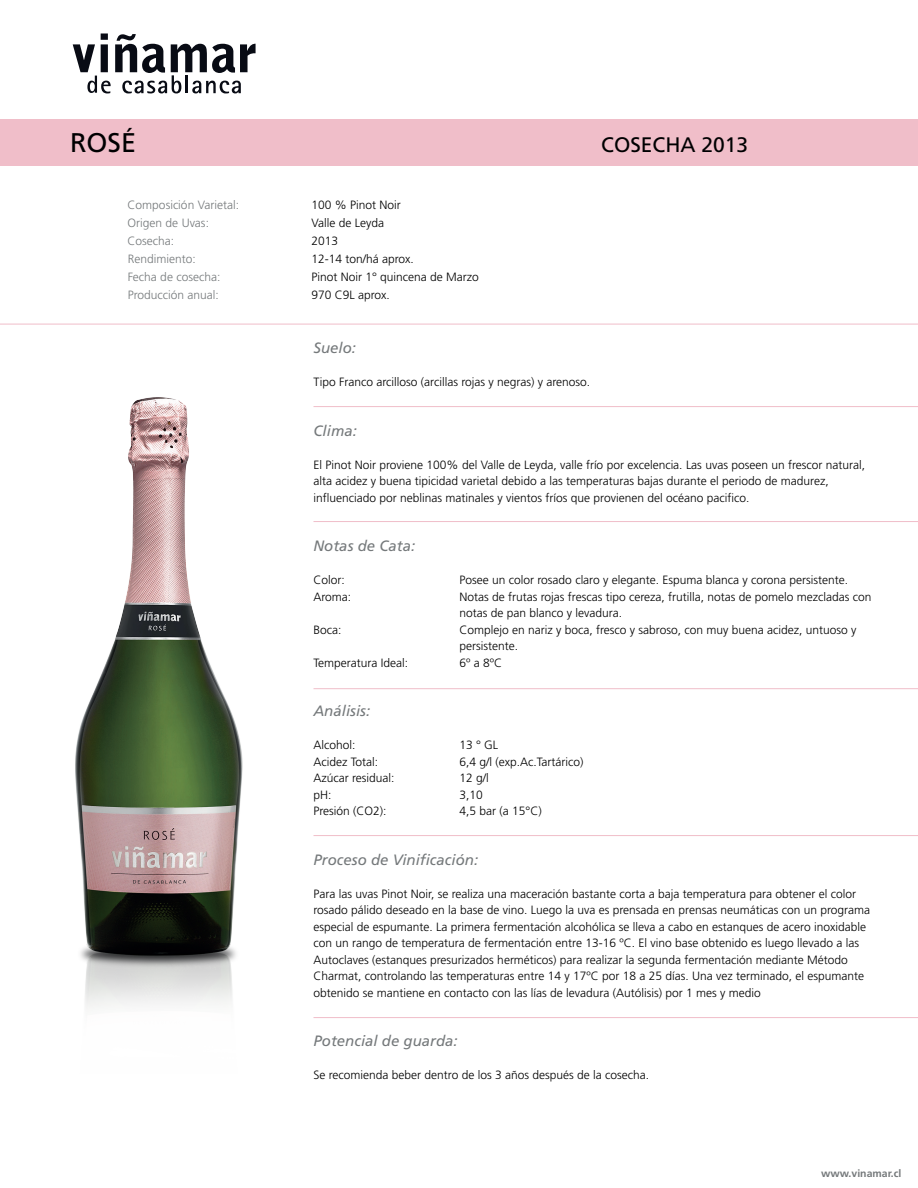
<style>
.page{position:relative;width:918px;height:1188px;background:#fff}
.page>*{position:absolute;margin:0;border:0;box-sizing:border-box;transform-origin:0 0}
.t1{font:27px "Frutiger";color:#000001}
.t2{font:21px "Frutiger";color:#000001}
.t3{font:italic 15px "Frutiger";color:#75797b}
.t4{font:300 12px/16.5px "Frutiger";color:#000001}
.t5{font:300 12px "Frutiger";color:#75797b}
.t6{font:700 10.5px "Frutiger";color:#75797b}
</style>
<div class="page">
<div style="left:0;top:119px;width:918px;height:47px;background:#f0bec9"></div>
<hr style="left:0;top:324px;width:918px;height:1px;background:#f0bec9">
<hr style="left:314px;top:406px;width:604px;height:1px;background:#f0bec9">
<hr style="left:314px;top:521px;width:604px;height:1px;background:#f0bec9">
<hr style="left:314px;top:688px;width:604px;height:1px;background:#f0bec9">
<hr style="left:314px;top:835px;width:604px;height:1px;background:#f0bec9">
<hr style="left:314px;top:1017px;width:604px;height:1px;background:#f0bec9">
<svg style="left:73px;top:33px;width:183px;height:60px"></svg>
<img style="left:75px;top:397px;width:168px;height:612px">
<h1 class="t1" style="left:70px;top:127px;width:68px">ROSÉ</h1>
<h2 class="t2" style="left:601px;top:132px;width:149px">COSECHA 2013</h2>
<p class="t5" style="left:128px;top:198px;width:113px">Composición Varietal:</p>
<p class="t4" style="left:311px;top:197px;width:91px">100 % Pinot Noir</p>
<p class="t5" style="left:128px;top:216px;width:83px">Origen de Uvas:</p>
<p class="t4" style="left:311px;top:215px;width:74px">Valle de Leyda</p>
<p class="t5" style="left:128px;top:234px;width:48px">Cosecha:</p>
<p class="t4" style="left:311px;top:233px;width:28px">2013</p>
<p class="t5" style="left:128px;top:252px;width:70px">Rendimiento:</p>
<p class="t4" style="left:311px;top:251px;width:104px">12-14 ton/há aprox.</p>
<p class="t5" style="left:128px;top:270px;width:94px">Fecha de cosecha:</p>
<p class="t4" style="left:311px;top:269px;width:169px">Pinot Noir 1° quincena de Marzo</p>
<p class="t5" style="left:128px;top:288px;width:93px">Producción anual:</p>
<p class="t4" style="left:311px;top:287px;width:80px">970 C9L aprox.</p>
<p class="t3" style="left:314px;top:339px;width:44px">Suelo:</p>
<p class="t4" style="left:314px;top:374px;width:278px">Tipo Franco arcilloso (arcillas rojas y negras) y arenoso.</p>
<p class="t3" style="left:314px;top:422px;width:45px">Clima:</p>
<p class="t4" style="left:314px;top:456px;width:553px">El Pinot Noir proviene 100% del Valle de Leyda, valle frío por excelencia. Las uvas poseen un frescor natural, alta acidez y buena tipicidad varietal debido a las temperaturas bajas durante el periodo de madurez, influenciado por neblinas matinales y vientos fríos que provienen del océano pacifico.</p>
<p class="t3" style="left:314px;top:537px;width:103px">Notas de Cata:</p>
<p class="t4" style="left:314px;top:572px;width:33px">Color:</p>
<p class="t4" style="left:460px;top:572px;width:390px">Posee un color rosado claro y elegante. Espuma blanca y corona persistente.</p>
<p class="t4" style="left:314px;top:588px;width:39px">Aroma:</p>
<p class="t4" style="left:460px;top:588px;width:414px">Notas de frutas rojas frescas tipo cereza, frutilla, notas de pomelo mezcladas con notas de pan blanco y levadura.</p>
<p class="t4" style="left:313px;top:621px;width:30px">Boca:</p>
<p class="t4" style="left:460px;top:621px;width:399px">Complejo en nariz y boca, fresco y sabroso, con muy buena acidez, untuoso y persistente.</p>
<p class="t4" style="left:313px;top:654px;width:96px">Temperatura Ideal:</p>
<p class="t4" style="left:460px;top:654px;width:44px">6º a 8ºC</p>
<p class="t3" style="left:314px;top:702px;width:58px">Análisis:</p>
<p class="t4" style="left:314px;top:737px;width:44px">Alcohol:</p>
<p class="t4" style="left:460px;top:737px;width:40px">13 ° GL</p>
<p class="t4" style="left:314px;top:753px;width:66px">Acidez Total:</p>
<p class="t4" style="left:460px;top:753px;width:126px">6,4 g/l (exp.Ac.Tartárico)</p>
<p class="t4" style="left:314px;top:770px;width:83px">Azúcar residual:</p>
<p class="t4" style="left:460px;top:770px;width:31px">12 g/l</p>
<p class="t4" style="left:314px;top:786px;width:20px">pH:</p>
<p class="t4" style="left:460px;top:786px;width:25px">3,10</p>
<p class="t4" style="left:314px;top:803px;width:75px">Presión (CO2):</p>
<p class="t4" style="left:460px;top:803px;width:84px">4,5 bar (a 15°C)</p>
<p class="t3" style="left:314px;top:851px;width:166px">Proceso de Vinificación:</p>
<p class="t4" style="left:313px;top:885px;width:558px">Para las uvas Pinot Noir, se realiza una maceración bastante corta a baja temperatura para obtener el color rosado pálido deseado en la base de vino. Luego la uva es prensada en prensas neumáticas con un programa especial de espumante. La primera fermentación alcohólica se lleva a cabo en estanques de acero inoxidable con un rango de temperatura de fermentación entre 13-16 ºC. El vino base obtenido es luego llevado a las Autoclaves (estanques presurizados herméticos) para realizar la segunda fermentación mediante Método Charmat, controlando las temperaturas entre 14 y 17ºC por 18 a 25 días. Una vez terminado, el espumante obtenido se mantiene en contacto con las lías de levadura (Autólisis) por 1 mes y medio</p>
<p class="t3" style="left:314px;top:1032px;width:146px">Potencial de guarda:</p>
<p class="t4" style="left:314px;top:1067px;width:337px">Se recomienda beber dentro de los 3 años después de la cosecha.</p>
<p class="t6" style="left:821px;top:1168px;width:82px">www.vinamar.cl</p>
</div>
